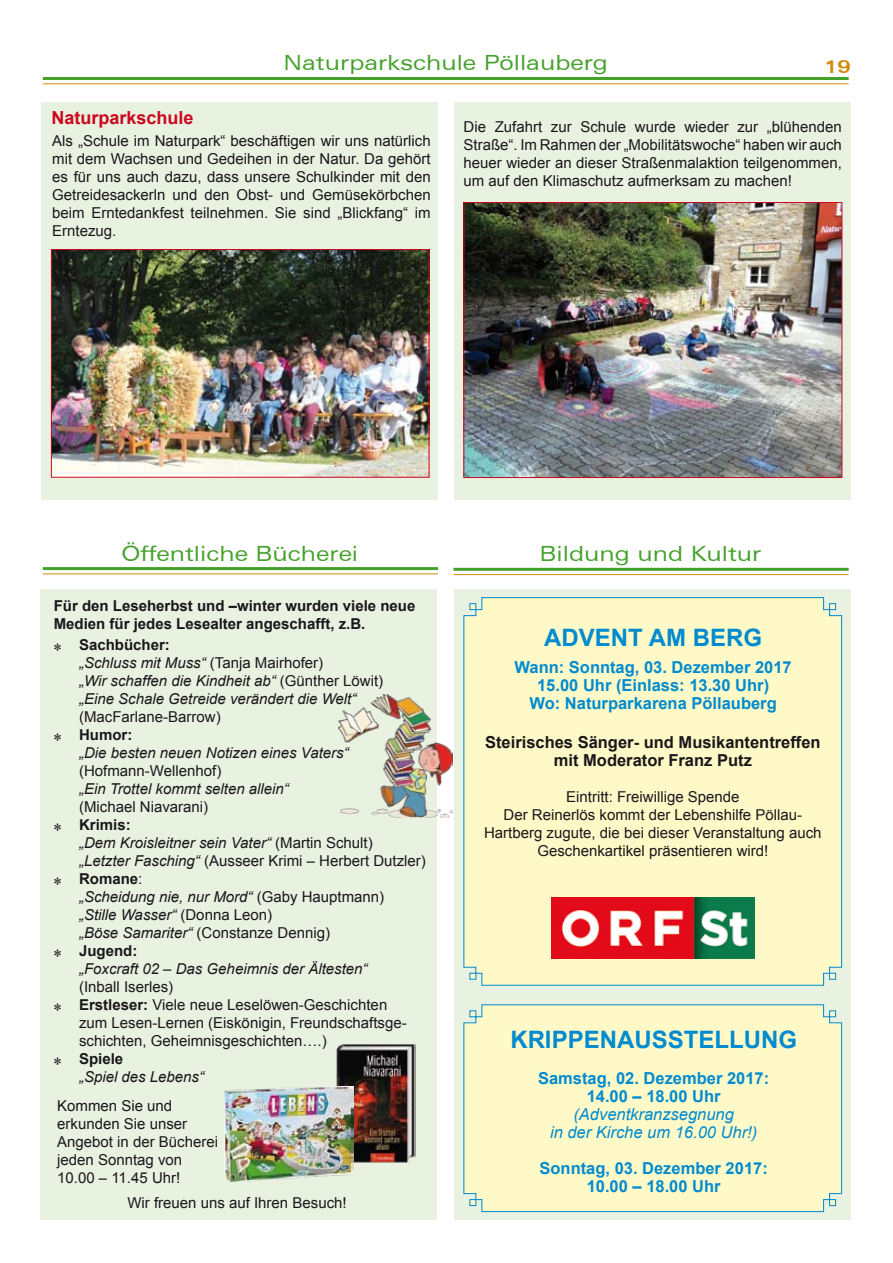
<style>
.page{position:relative;width:893px;height:1263px;background:#fff}
.page>*{position:absolute;margin:0;border:0;box-sizing:border-box;transform-origin:0 0}
.t1{font:700 24px "Arial";color:#008bd0}
.t2{font:expanded 21px "Zurich BT";color:#45a12b}
.t3{font:700 18px "Arial";color:#cb091e}
.t4{font:18px "Times New Roman";color:#1a171b}
.t5{font:700 expanded 18px "Zurich BT";color:#d18b0a}
.t6{font:700 16.5px/18px "Arial";color:#008bd0;text-align:center}
.t7{font:700 16.5px/18px "Arial";color:#1a171b;text-align:center}
.t8{font:italic 16.5px/18px "Arial";color:#008bd0;text-align:center}
.t9{font:15px/18px "Arial";color:#1a171b;text-align:justify}
.t10{font:italic 15px/18px "Arial";color:#1a171b}
.t11{font:700 15px/18px "Arial";color:#1a171b}
.s1{font-weight:700;font-style:normal}
.s2{font-style:normal}
.s3{font-weight:700}
</style>
<div class="page">
<div style="left:42px;top:102px;width:396px;height:398px;background:#e9f1e1"></div>
<div style="left:41px;top:589px;width:396px;height:630px;background:#e9f1e1"></div>
<div style="left:454px;top:589px;width:397px;height:630px;background:#e9f1e1"></div>
<div style="left:454px;top:102px;width:396px;height:398px;background:#e9f1e1"></div>
<hr style="left:43px;top:83px;width:806px;height:1px;background:#d18b0a">
<hr style="left:43px;top:77px;width:806px;height:3px;background:#45a12b">
<hr style="left:43px;top:573px;width:395px;height:1px;background:#d18b0a">
<hr style="left:453px;top:574px;width:396px;height:1px;background:#d18b0a">
<hr style="left:43px;top:567px;width:395px;height:3px;background:#45a12b">
<hr style="left:453px;top:568px;width:396px;height:3px;background:#45a12b">
<div style="left:463px;top:1004px;width:379px;height:208px;background:#fff9c7"></div>
<div style="left:463px;top:597px;width:379px;height:389px;background:#fff9c7"></div>
<img style="left:339px;top:695px;width:113px;height:122px">
<img style="left:465px;top:204px;width:375px;height:272px">
<div style="left:463px;top:202px;width:379px;height:276px;border:1px solid #cb091e"></div>
<img style="left:337px;top:1044px;width:78px;height:119px">
<img style="left:224px;top:1087px;width:130px;height:94px">
<img style="left:552px;top:898px;width:202px;height:61px">
<img style="left:53px;top:251px;width:374px;height:225px">
<div style="left:51px;top:249px;width:378px;height:229px;border:1px solid #cb091e"></div>
<h2 class="t2" style="left:284px;top:50px;width:326px">Naturparkschule Pöllauberg</h2>
<p class="t5" style="left:824px;top:55px;width:28px">19</p>
<p class="t3" style="left:52px;top:106px;width:144px">Naturparkschule</p>
<p class="t9" style="left:52px;top:132px;width:380px">Als „Schule im Naturpark“ beschäftigen wir uns natürlich mit dem Wachsen und Gedeihen in der Natur. Da gehört es für uns auch dazu, dass unsere Schulkinder mit den Getreidesackerln und den Obst- und Gemüsekörbchen beim Erntedankfest teilnehmen. Sie sind „Blickfang“ im Erntezug.</p>
<p class="t9" style="left:463px;top:118px;width:380px">Die Zufahrt zur Schule wurde wieder zur „blühenden Straße“. Im Rahmen der „Mobilitätswoche“ haben wir auch heuer wieder an dieser Straßenmalaktion teilgenommen, um auf den Klimaschutz aufmerksam zu machen!</p>
<h2 class="t2" style="left:122px;top:541px;width:238px">Öffentliche Bücherei</h2>
<h2 class="t2" style="left:540px;top:541px;width:223px">Bildung und Kultur</h2>
<p class="t11" style="left:54px;top:597px;width:363px">Für den Leseherbst und –winter wurden viele neue<br>Medien für jedes Lesealter angeschafft, z.B.</p>
<p class="t4" style="left:53px;top:637px;width:10px">*</p>
<p class="t10" style="left:79px;top:636px;width:306px"><span class="s1">Sachbücher:<br></span>„Schluss mit Muss“ <span class="s2">(Tanja Mairhofer)<br></span>„Wir schaffen die Kindheit ab“ <span class="s2">(Günther Löwit) </span>„Eine Schale Getreide verändert die Welt“</p>
<p class="t9" style="left:79px;top:708px;width:143px">(MacFarlane-Barrow)</p>
<p class="t11" style="left:79px;top:726px;width:55px">Humor:</p>
<p class="t10" style="left:79px;top:744px;width:271px">„Die besten neuen Notizen eines Vaters“</p>
<p class="t9" style="left:79px;top:762px;width:144px">(Hofmann-Wellenhof)</p>
<p class="t10" style="left:79px;top:780px;width:211px">„Ein Trottel kommt selten allein“</p>
<p class="t9" style="left:79px;top:798px;width:131px">(Michael Niavarani)</p>
<p class="t10" style="left:79px;top:816px;width:348px"><span class="s1">Krimis:<br></span>„Dem Kroisleitner sein Vater“ <span class="s2">(Martin Schult) </span>„Letzter Fasching“ <span class="s2">(Ausseer Krimi – Herbert Dutzler)<br></span><span class="s1">Romane</span><span class="s2">:<br></span>„Scheidung nie, nur Mord“ <span class="s2">(Gaby Hauptmann)<br></span>„Stille Wasser“ <span class="s2">(Donna Leon)<br></span>„Böse Samariter“ <span class="s2">(Constanze Dennig)<br></span><span class="s1">Jugend:</span></p>
<p class="t10" style="left:79px;top:960px;width:290px">„Foxcraft 02 – Das Geheimnis der Ältesten“</p>
<p class="t9" style="left:79px;top:978px;width:329px;text-align:left">(Inball Iserles)<br><span class="s3">Erstleser:</span> Viele neue Leselöwen-Geschichten zum Lesen-Lernen (Eiskönigin, Freundschaftsge&shy;schichten, Geheimnisgeschichten….)</p>
<p class="t11" style="left:79px;top:1050px;width:46px">Spiele</p>
<p class="t10" style="left:79px;top:1068px;width:127px">„Spiel des Lebens“</p>
<p class="t4" style="left:53px;top:727px;width:10px">*</p>
<p class="t4" style="left:53px;top:817px;width:10px">*</p>
<p class="t4" style="left:53px;top:871px;width:10px">*</p>
<p class="t4" style="left:53px;top:943px;width:10px">*</p>
<p class="t4" style="left:53px;top:997px;width:10px">*</p>
<p class="t4" style="left:53px;top:1051px;width:10px">*</p>
<p class="t9" style="left:57px;top:1097px;width:162px;text-align:left">Kommen Sie und erkunden Sie unser<br>Angebot in der Bücherei jeden Sonntag von<br>10.00 – 11.45 Uhr!</p>
<p class="t9" style="left:127px;top:1193px;width:221px">Wir freuen uns auf Ihren Besuch!</p>
<h1 class="t1" style="left:544px;top:621px;width:219px">ADVENT AM BERG</h1>
<p class="t6" style="left:514px;top:658px;width:279px">Wann: Sonntag, 03. Dezember 2017<br>15.00 Uhr (Einlass: 13.30 Uhr)<br>Wo: Naturparkarena Pöllauberg</p>
<p class="t7" style="left:485px;top:734px;width:337px">Steirisches Sänger- und Musikantentreffen mit Moderator Franz Putz</p>
<p class="t9" style="left:484px;top:788px;width:339px;text-align:center">Eintritt: Freiwillige Spende<br>Der Reinerlös kommt der Lebenshilfe Pöllau-Hartberg zugute, die bei dieser Veranstaltung auch Geschenkartikel präsentieren wird!</p>
<h1 class="t1" style="left:510px;top:1024px;width:288px">KRIPPENAUSSTELLUNG</h1>
<p class="t6" style="left:538px;top:1070px;width:233px">Samstag, 02. Dezember 2017:<br>14.00 – 18.00 Uhr</p>
<p class="t8" style="left:550px;top:1105px;width:209px">(Adventkranzsegnung<br>in der Kirche um 16.00 Uhr!)</p>
<p class="t6" style="left:539px;top:1160px;width:230px">Sonntag, 03. Dezember 2017:<br>10.00 – 18.00 Uhr</p>
</div>
